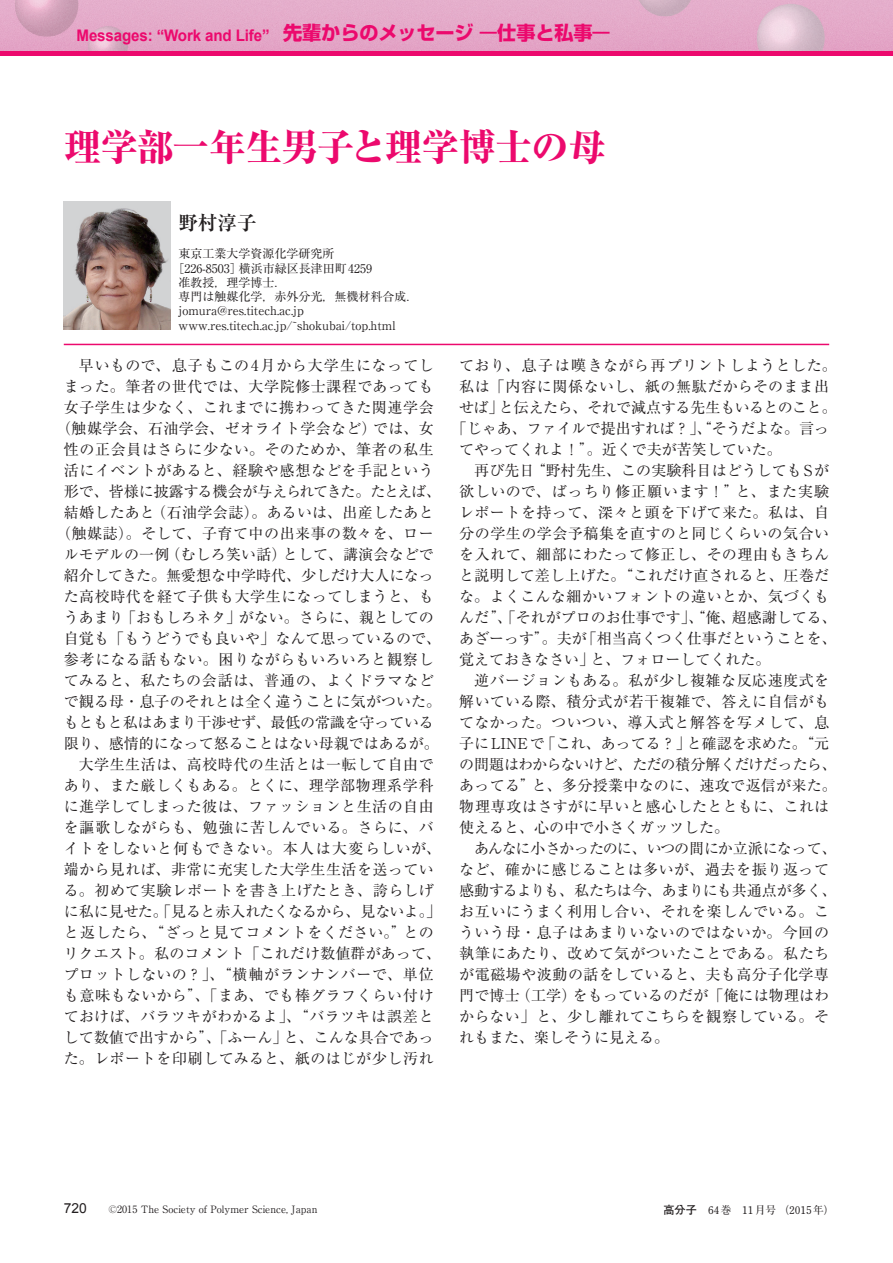
<style>
.page{position:relative;width:893px;height:1263px;background:#fff}
.page>*{position:absolute;margin:0;border:0;box-sizing:border-box;transform-origin:0 0}
.t1{font:800 37.5px "Ryumin Pro";letter-spacing:-.03em;color:#ec096d}
.t2{font:700 19.5px "Ryumin Pro";color:#231f20}
.t3{font:700 15.9px "Arial";letter-spacing:-.01em;color:#ec096d;scale:.95 1}
.t4{font:15px "Ryumin Pro";letter-spacing:.01em;color:#231f20}
.t5{font:15px "Ryumin Pro";letter-spacing:.035em;color:#231f20}
.t6{font:15px "Ryumin Pro";letter-spacing:.045em;color:#231f20}
.t7{font:15px "Ryumin Pro";letter-spacing:.04em;color:#231f20}
.t8{font:15px "Ryumin Pro";letter-spacing:-.01em;color:#231f20}
.t9{font:15px "Ryumin Pro";letter-spacing:-.055em;color:#231f20}
.t10{font:15px "Ryumin Pro";letter-spacing:-.045em;color:#231f20}
.t11{font:15px "Ryumin Pro";letter-spacing:-.065em;color:#231f20}
.t12{font:15px "Ryumin Pro";letter-spacing:-.04em;color:#231f20}
.t13{font:15px "Ryumin Pro";letter-spacing:.05em;color:#231f20}
.t14{font:15px "Ryumin Pro";letter-spacing:.065em;color:#231f20}
.t15{font:15px "Ryumin Pro";letter-spacing:.07em;color:#231f20}
.t16{font:13.8px "Arial";color:#231f20}
.t17{font:12px "Ryumin Pro";color:#231f20}
.t18{font:700 10.65px "Futo Min A101 Pro";color:#231f20}
.t19{font:10.05px "Ryumin Pro";color:#231f20}
.s1{font-family:"Shin Go Pro";font-size:19.2px}
.s2{font-family:"Futo Go B101 Pro";font-size:11.1px}
</style>
<div class="page">
<img style="left:0;top:0;width:893px;height:51px">
<hr style="left:0;top:51px;width:893px;height:4px;background:#ec096d">
<hr style="left:64px;top:344px;width:765px;height:1px;background:#ec096d">
<img style="left:64px;top:202px;width:106px;height:128px">
<p class="t3" style="left:77px;top:25px;width:563px">Messages: “Work and Life” <span class="s1">先輩からのメッセージ ―仕事と私事―</span></p>
<h1 class="t1" style="left:64px;top:117px;width:544px">理学部一年生男子と理学博士の母</h1>
<h2 class="t2" style="left:179px;top:207px;width:79px">野村淳子</h2>
<p class="t17" style="left:179px;top:244px;width:157px">東京工業大学資源化学研究所</p>
<p class="t17" style="left:173px;top:259px;width:201px">［226-8503］横浜市緑区長津田町4259</p>
<p class="t17" style="left:179px;top:273px;width:109px">准教授，理学博士．</p>
<p class="t17" style="left:179px;top:287px;width:242px">専門は触媒化学，赤外分光，無機材料合成．</p>
<p class="t17" style="left:179px;top:301px;width:127px">jomura@res.titech.ac.jp</p>
<p class="t17" style="left:179px;top:316px;width:218px">www.res.titech.ac.jp/~shokubai/top.html</p>
<p class="t15" style="left:79px;top:353px;width:356px">早いもので、息子もこの4月から大学生になってし</p>
<p class="t5" style="left:64px;top:374px;width:371px">まった。筆者の世代では、大学院修士課程であっても</p>
<p class="t7" style="left:64px;top:395px;width:371px">女子学生は少なく、これまでに携わってきた関連学会</p>
<p class="t4" style="left:56px;top:416px;width:379px">（触媒学会、石油学会、ゼオライト学会など）では、女</p>
<p class="t6" style="left:64px;top:437px;width:371px">性の正会員はさらに少ない。そのためか、筆者の私生</p>
<p class="t6" style="left:64px;top:458px;width:371px">活にイベントがあると、経験や感想などを手記という</p>
<p class="t4" style="left:64px;top:479px;width:379px">形で、皆様に披露する機会が与えられてきた。たとえば、</p>
<p class="t4" style="left:64px;top:500px;width:371px">結婚したあと（石油学会誌）。あるいは、出産したあと</p>
<p class="t5" style="left:56px;top:521px;width:379px">（触媒誌）。そして、子育て中の出来事の数々を、ロー</p>
<p class="t4" style="left:64px;top:542px;width:371px">ルモデルの一例（むしろ笑い話）として、講演会などで</p>
<p class="t4" style="left:64px;top:563px;width:371px">紹介してきた。無愛想な中学時代、少しだけ大人になっ</p>
<p class="t5" style="left:64px;top:584px;width:371px">た高校時代を経て子供も大学生になってしまうと、も</p>
<p class="t4" style="left:64px;top:605px;width:371px">うあまり「おもしろネタ」がない。さらに、親としての</p>
<p class="t4" style="left:64px;top:626px;width:379px">自覚も「もうどうでも良いや」なんて思っているので、</p>
<p class="t4" style="left:64px;top:647px;width:371px">参考になる話もない。困りながらもいろいろと観察し</p>
<p class="t4" style="left:64px;top:668px;width:371px">てみると、私たちの会話は、普通の、よくドラマなど</p>
<p class="t4" style="left:64px;top:689px;width:379px">で観る母・息子のそれとは全く違うことに気がついた。</p>
<p class="t8" style="left:64px;top:710px;width:371px">もともと私はあまり干渉せず、最低の常識を守っている</p>
<p class="t4" style="left:64px;top:731px;width:377px">限り、感情的になって怒ることはない母親ではあるが。</p>
<p class="t5" style="left:79px;top:752px;width:356px">大学生生活は、高校時代の生活とは一転して自由で</p>
<p class="t6" style="left:64px;top:773px;width:371px">あり、また厳しくもある。とくに、理学部物理系学科</p>
<p class="t5" style="left:64px;top:794px;width:371px">に進学してしまった彼は、ファッションと生活の自由</p>
<p class="t4" style="left:64px;top:815px;width:371px">を謳歌しながらも、勉強に苦しんでいる。さらに、バ</p>
<p class="t4" style="left:64px;top:836px;width:379px">イトをしないと何もできない。本人は大変らしいが、</p>
<p class="t5" style="left:64px;top:857px;width:371px">端から見れば、非常に充実した大学生生活を送ってい</p>
<p class="t7" style="left:64px;top:878px;width:371px">る。初めて実験レポートを書き上げたとき、誇らしげ</p>
<p class="t9" style="left:64px;top:899px;width:379px">に私に見せた。「見ると赤入れたくなるから、見ないよ。」</p>
<p class="t4" style="left:64px;top:920px;width:371px">と返したら、“ざっと見てコメントをください。”との</p>
<p class="t4" style="left:64px;top:941px;width:379px">リクエスト。私のコメント「これだけ数値群があって、</p>
<p class="t13" style="left:64px;top:962px;width:371px">プロットしないの？」、“横軸がランナンバーで、単位</p>
<p class="t4" style="left:64px;top:983px;width:371px">も意味もないから”、「まあ、でも棒グラフくらい付け</p>
<p class="t4" style="left:64px;top:1004px;width:371px">ておけば、バラツキがわかるよ」、“バラツキは誤差と</p>
<p class="t4" style="left:64px;top:1025px;width:371px">して数値で出すから”、「ふーん」と、こんな具合であっ</p>
<p class="t6" style="left:64px;top:1046px;width:371px">た。レポートを印刷してみると、紙のはじが少し汚れ</p>
<p class="t4" style="left:459px;top:353px;width:379px">ており、息子は嘆きながら再プリントしようとした。</p>
<p class="t6" style="left:459px;top:374px;width:371px">私は「内容に関係ないし、紙の無駄だからそのまま出</p>
<p class="t10" style="left:459px;top:395px;width:379px">せば」と伝えたら、それで減点する先生もいるとのこと。</p>
<p class="t8" style="left:452px;top:416px;width:379px">「じゃあ、ファイルで提出すれば？」、“そうだよな。言っ</p>
<p class="t4" style="left:459px;top:437px;width:324px">てやってくれよ！”。近くで夫が苦笑していた。</p>
<p class="t4" style="left:474px;top:458px;width:356px">再び先日“野村先生、この実験科目はどうしてもSが</p>
<p class="t14" style="left:459px;top:479px;width:371px">欲しいので、ばっちり修正願います！”と、また実験</p>
<p class="t5" style="left:459px;top:500px;width:371px">レポートを持って、深々と頭を下げて来た。私は、自</p>
<p class="t5" style="left:459px;top:521px;width:371px">分の学生の学会予稿集を直すのと同じくらいの気合い</p>
<p class="t7" style="left:459px;top:542px;width:371px">を入れて、細部にわたって修正し、その理由もきちん</p>
<p class="t4" style="left:459px;top:563px;width:371px">と説明して差し上げた。“これだけ直されると、圧巻だ</p>
<p class="t4" style="left:459px;top:584px;width:371px">な。よくこんな細かいフォントの違いとか、気づくも</p>
<p class="t4" style="left:459px;top:605px;width:379px">んだ”、「それがプロのお仕事です」、“俺、超感謝してる、</p>
<p class="t4" style="left:459px;top:626px;width:379px">あざーっす”。夫が「相当高くつく仕事だということを、</p>
<p class="t4" style="left:459px;top:647px;width:313px">覚えておきなさい」と、フォローしてくれた。</p>
<p class="t5" style="left:474px;top:668px;width:356px">逆バージョンもある。私が少し複雑な反応速度式を</p>
<p class="t7" style="left:459px;top:689px;width:371px">解いている際、積分式が若干複雑で、答えに自信がも</p>
<p class="t6" style="left:459px;top:710px;width:371px">てなかった。ついつい、導入式と解答を写メして、息</p>
<p class="t4" style="left:459px;top:731px;width:371px">子にLINEで「これ、あってる？」と確認を求めた。“元</p>
<p class="t11" style="left:459px;top:752px;width:379px">の問題はわからないけど、ただの積分解くだけだったら、</p>
<p class="t4" style="left:459px;top:773px;width:379px">あってる”と、多分授業中なのに、速攻で返信が来た。</p>
<p class="t4" style="left:459px;top:794px;width:371px">物理専攻はさすがに早いと感心したとともに、これは</p>
<p class="t4" style="left:459px;top:815px;width:271px">使えると、心の中で小さくガッツした。</p>
<p class="t4" style="left:474px;top:836px;width:364px">あんなに小さかったのに、いつの間にか立派になって、</p>
<p class="t7" style="left:459px;top:857px;width:371px">など、確かに感じることは多いが、過去を振り返って</p>
<p class="t12" style="left:459px;top:878px;width:379px">感動するよりも、私たちは今、あまりにも共通点が多く、</p>
<p class="t4" style="left:459px;top:899px;width:371px">お互いにうまく利用し合い、それを楽しんでいる。こ</p>
<p class="t4" style="left:459px;top:920px;width:371px">ういう母・息子はあまりいないのではないか。今回の</p>
<p class="t4" style="left:459px;top:941px;width:371px">執筆にあたり、改めて気がついたことである。私たち</p>
<p class="t5" style="left:459px;top:962px;width:371px">が電磁場や波動の話をしていると、夫も高分子化学専</p>
<p class="t4" style="left:459px;top:983px;width:371px">門で博士（工学）をもっているのだが「俺には物理はわ</p>
<p class="t4" style="left:459px;top:1004px;width:371px">からない」と、少し離れてこちらを観察している。そ</p>
<p class="t4" style="left:459px;top:1025px;width:211px">れもまた、楽しそうに見える。</p>
<p class="t16" style="left:64px;top:1199px;width:25px">720</p>
<p class="t19" style="left:108px;top:1201px;width:211px">©2015 The Society of Polymer Science, Japan</p>
<p class="t18" style="left:663px;top:1202px;width:173px"><span class="s2">高分子　</span>64巻　11月号　（2015年）</p>
</div>
